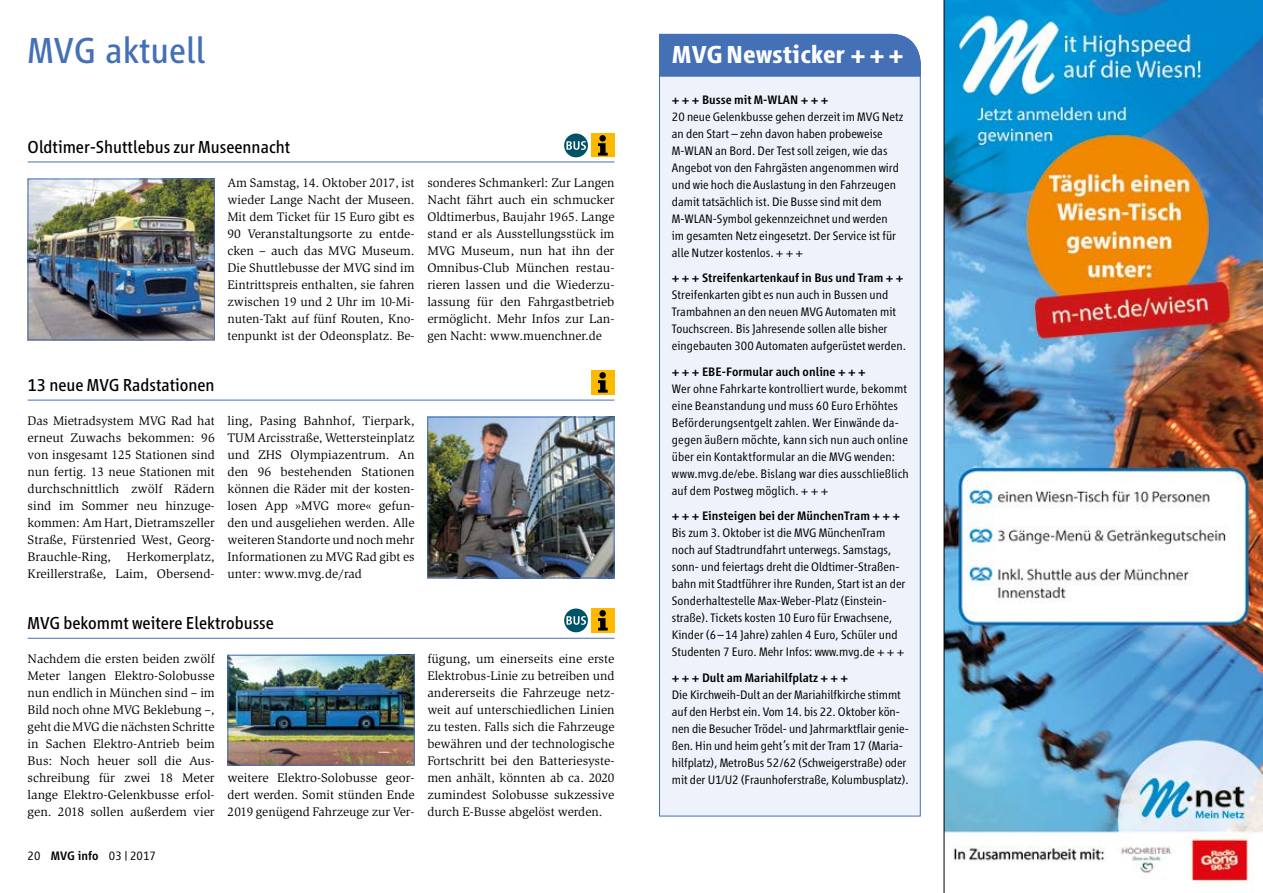
<style>
.page{position:relative;width:1263px;height:893px;background:#fff}
.page>*{position:absolute;margin:0;border:0;box-sizing:border-box;transform-origin:0 0}
.t1{font:37.5px "Vialog LT";color:#4470b6}
.t2{font:700 25.5px "Vialog LT";color:#fff}
.t3{font:18px "Vialog LT";color:#000}
.t4{font:12.75px/17px "Slimbach";color:#000;text-align:justify}
.t5{font:300 12.75px/17px "Vialog LT";color:#000}
.t6{font:500 12.75px "Vialog LT";color:#000}
.s1{font-weight:500}
</style>
<div class="page">
<hr style="left:28px;top:400px;width:586px;height:1px;background:#4470b6">
<div style="left:659px;top:77px;width:262px;height:740px;background:#eef2fa"></div>
<div style="left:659px;top:34px;width:262px;height:43px;background:#4470b6"></div>
<img style="left:30px;top:181px;width:183px;height:157px">
<div style="left:28px;top:179px;width:187px;height:161px;border:1px solid #4470b6"></div>
<hr style="left:28px;top:162px;width:586px;height:1px;background:#4470b6">
<hr style="left:28px;top:638px;width:586px;height:1px;background:#4470b6">
<div style="left:591px;top:370px;width:23px;height:24px;background:#fbba00"></div>
<svg style="left:598px;top:372px;width:10px;height:21px"></svg>
<div style="left:591px;top:609px;width:23px;height:24px;background:#fbba00"></div>
<img style="left:429px;top:419px;width:183px;height:157px">
<div style="left:427px;top:417px;width:187px;height:161px;border:1px solid #4470b6"></div>
<img style="left:229px;top:657px;width:184px;height:106px">
<div style="left:227px;top:655px;width:188px;height:110px;border:1px solid #4470b6"></div>
<div style="left:591px;top:133px;width:23px;height:24px;background:#fbba00"></div>
<svg style="left:598px;top:135px;width:10px;height:21px"></svg>
<div style="left:564px;top:134px;width:24px;height:23px;background:#005366;border-radius:50%"></div>
<svg style="left:566px;top:141px;width:20px;height:9px"></svg>
<div style="left:591px;top:608px;width:23px;height:24px;background:#fbba00"></div>
<svg style="left:598px;top:610px;width:10px;height:20px"></svg>
<div style="left:564px;top:608px;width:24px;height:24px;background:#005366;border-radius:50%"></div>
<svg style="left:566px;top:616px;width:20px;height:9px"></svg>
<img style="left:945px;top:0;width:318px;height:882px">
<hr style="left:944px;top:0;width:1px;height:893px;background:#000">
<h1 class="t1" style="left:28px;top:30px;width:179px">MVG aktuell</h1>
<h2 class="t2" style="left:672px;top:41px;width:233px">MVGNewsticker + + +</h2>
<p class="t6" style="left:672px;top:92px;width:158px">+ + + Busse mit M-WLAN + + +</p>
<p class="t5" style="left:672px;top:108px;width:233px">20 neue Gelenkbusse gehen derzeit im MVG Netz an den Start – zehn davon haben probeweise M-WLAN an Bord. Der Test soll zeigen, wie das Angebot von den Fahrgästen angenommen wird und wie hoch die Auslastung in den Fahrzeugen damit tatsächlich ist. Die Busse sind mit dem M-WLAN-Symbol gekennzeichnet und werden<br>im gesamten Netz eingesetzt. Der Service ist für alle Nutzer kostenlos. + + +</p>
<p class="t6" style="left:672px;top:271px;width:233px">+ + + Streifenkartenkauf in Bus und Tram + +</p>
<p class="t5" style="left:672px;top:286px;width:235px">Streifenkarten gibt es nun auch in Bussen und Trambahnen an den neuen MVG Automaten mit Touchscreen. Bis Jahresende sollen alle bisher eingebauten 300 Automaten aufgerüstet werden.</p>
<p class="t6" style="left:672px;top:364px;width:195px">+ + + EBE-Formular auch online + + +</p>
<p class="t5" style="left:672px;top:380px;width:238px">Wer ohne Fahrkarte kontrolliert wurde, bekommt eine Beanstandung und muss 60 Euro Erhöhtes Beförderungsentgelt zahlen. Wer Einwände da&shy;gegen äußern möchte, kann sich nun auch online über ein Kontaktformular an die MVG wenden: www.mvg.de/ebe. Bislang war dies ausschließlich auf dem Postweg möglich. + + +</p>
<p class="t6" style="left:672px;top:509px;width:230px">+ + + Einsteigen bei der MünchenTram + + +</p>
<p class="t5" style="left:672px;top:525px;width:235px">Bis zum 3. Oktober ist die MVG MünchenTram noch auf Stadtrundfahrt unterwegs. Samstags, sonn- und feiertags dreht die Oldtimer-Straßen&shy;bahn mit Stadtführer ihre Runden, Start ist an der Sonderhaltestelle Max-Weber-Platz (Einstein&shy;straße). Tickets kosten 10 Euro für Erwachsene, Kinder (6–14 Jahre) zahlen 4 Euro, Schüler und Studenten 7 Euro. Mehr Infos: www.mvg.de + + +</p>
<p class="t6" style="left:672px;top:671px;width:178px">+ + + Dult am Mariahilfplatz + + +</p>
<p class="t5" style="left:672px;top:686px;width:238px">Die Kirchweih-Dult an der Mariahilfkirche stimmt auf den Herbst ein. Vom 14. bis 22. Oktober kön&shy;nen die Besucher Trödel- und Jahrmarktflair genie&shy;ßen. Hin und heim geht’s mit der Tram 17 (Maria&shy;hilfplatz), MetroBus 52 / 62 (Schweigerstraße) oder mit der U1/U2 (Fraunhoferstraße, Kolumbusplatz).</p>
<h3 class="t3" style="left:28px;top:137px;width:264px">Oldtimer-Shuttlebus zur Museennacht</h3>
<p class="t4" style="left:227px;top:174px;width:189px">Am Samstag, 14. Oktober 2017, ist wieder Lange Nacht der Museen.<br>Mit dem Ticket für 15 Euro gibt es 90 Veranstaltungsorte zu entde&shy;cken – auch das MVG Museum.<br>Die Shuttlebusse der MVG sind im Eintrittspreis enthalten, sie fahren zwischen 19 und 2 Uhr im 10-Mi&shy;nuten-Takt auf fünf Routen, Kno&shy;tenpunkt ist der Odeonsplatz. Be-</p>
<p class="t4" style="left:427px;top:174px;width:189px">sonderes Schmankerl: Zur Langen Nacht fährt auch ein schmucker Oldtimerbus, Baujahr 1965. Lange stand er als Ausstellungsstück im MVG Museum, nun hat ihn der Omnibus-Club München restau&shy;rieren lassen und die Wiederzu&shy;lassung für den Fahrgastbetrieb ermöglicht. Mehr Infos zur Lan&shy;gen Nacht: www.muenchner.de</p>
<h3 class="t3" style="left:28px;top:375px;width:189px">13 neue MVG Radstationen</h3>
<p class="t4" style="left:28px;top:413px;width:189px">Das Mietradsystem MVG Rad hat erneut Zuwachs bekommen: 96 von insgesamt 125 Stationen sind nun fertig. 13 neue Stationen mit durchschnittlich zwölf Rädern sind im Sommer neu hinzuge&shy;kommen: Am Hart, Dietramszeller Straße, Fürstenried West, Georg-Brauchle-Ring, Herkomerplatz, Kreillerstraße, Laim, Obersend-</p>
<p class="t4" style="left:227px;top:413px;width:189px">ling, Pasing Bahnhof, Tierpark, TUM Arcisstraße, Wettersteinplatz und ZHS Olympiazentrum. An den 96 bestehenden Stationen können die Räder mit der kosten&shy;losen App »MVG more« gefun&shy;den und ausgeliehen werden. Alle weiteren Standorte und noch mehr Informationen zu MVG Rad gibt es unter: www.mvg.de/rad</p>
<h3 class="t3" style="left:28px;top:613px;width:248px">MVG bekommt weitere Elektrobusse</h3>
<p class="t4" style="left:28px;top:651px;width:189px">Nachdem die ersten beiden zwölf Meter langen Elektro-Solobusse nun endlich in München sind – im Bild noch ohne MVG Beklebung –, geht die MVG die nächsten Schritte in Sachen Elektro-Antrieb beim Bus: Noch heuer soll die Aus&shy;schreibung für zwei 18 Meter lange Elektro-Gelenkbusse erfol&shy;gen. 2018 sollen außerdem vier</p>
<p class="t4" style="left:427px;top:651px;width:189px">fügung, um einerseits eine erste Elektrobus-Linie zu betreiben und andererseits die Fahrzeuge netz&shy;weit auf unterschiedlichen Linien zu testen. Falls sich die Fahrzeuge bewähren und der technologische Fortschritt bei den Batteriesyste&shy;men anhält, könnten ab ca. 2020 zumindest Solobusse sukzessive durch E-Busse abgelöst werden.</p>
<p class="t4" style="left:227px;top:770px;width:189px">weitere Elektro-Solobusse geor&shy;dert werden. Somit stünden Ende 2019 genügend Fahrzeuge zur Ver-</p>
<p class="t5" style="left:28px;top:848px;width:130px">20 <span class="s1">MVG info</span> 03 | 2017</p>
</div>
